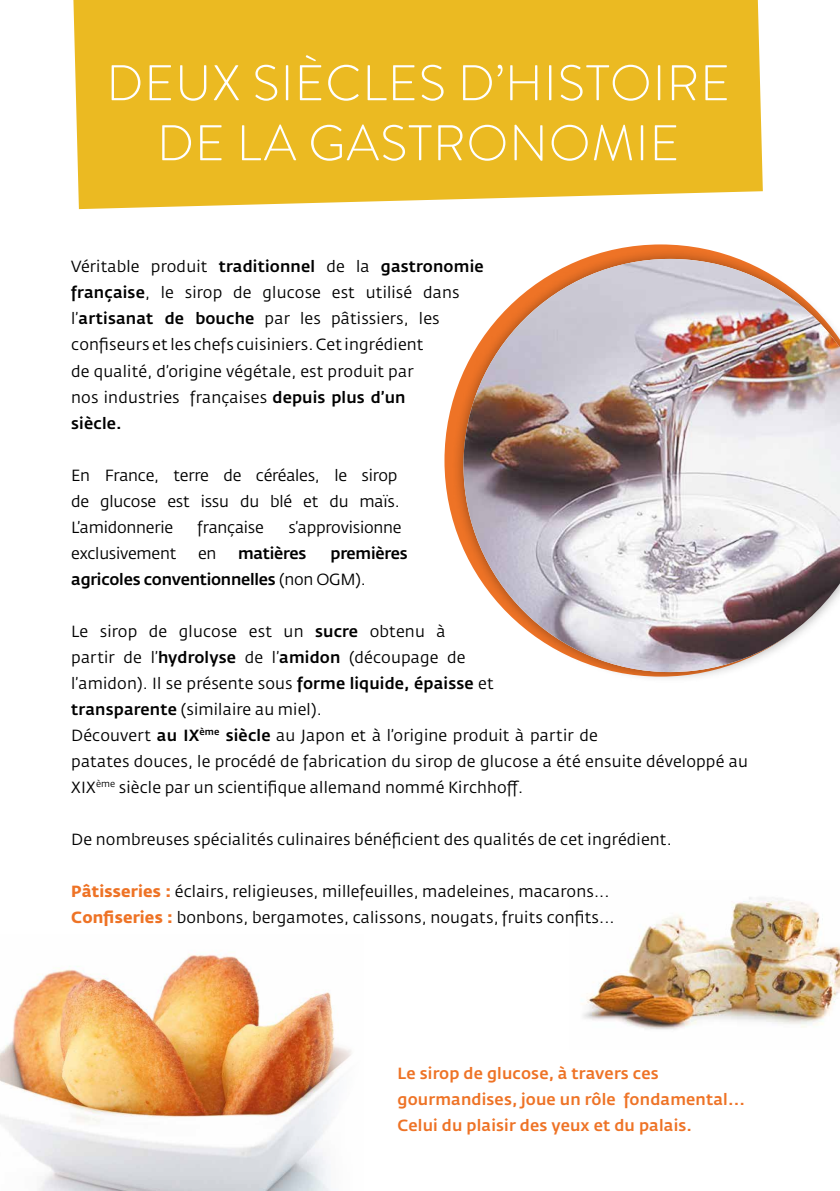
<style>
.page{position:relative;width:840px;height:1191px;background:#fff}
.page>*{position:absolute;margin:0;border:0;box-sizing:border-box;transform-origin:0 0}
.t1{font:300 50px/60px "Brandon Grotesque";letter-spacing:.02em;color:#fff;text-align:center}
.t2{font:16px/26px "Fedra Sans Std";letter-spacing:.01em;color:#000}
.t3{font:16px/26px "Fedra Sans Std";letter-spacing:-.015em;color:#000}
.t4{font:500 16px/26px "Fedra Sans Std";letter-spacing:.01em;color:#ee7326}
.t5{font:500 16px/26px "Fedra Sans Std";letter-spacing:-.015em;color:#000}
.s1{font-weight:500}
.s2{font-weight:400}
.s3{font-weight:700;color:#ee7326}
</style>
<div class="page">
<img style="left:581px;top:897px;width:258px;height:133px">
<img style="left:0;top:954px;width:352px;height:237px">
<div style="left:73px;top:0;width:689px;height:209px;background:#ebba22"></div>
<svg style="left:444px;top:244px;width:256px;height:273px"></svg>
<div style="left:452px;top:248px;width:387px;height:435px;background:#000;opacity:.35"></div>
<img style="left:463px;top:259px;width:376px;height:413px">
<h1 class="t1" style="left:106px;top:53px;width:625px">DEUX SIÈCLES D’HISTOIRE<br>DE LA GASTRONOMIE</h1>
<p class="t2" style="left:71px;top:254px;width:414px">Véritable produit <span class="s1">traditionnel</span> de la <span class="s1">gastronomie française</span>, le sirop de glucose est utilisé dans l’<span class="s1">artisanat de bouche</span> par les pâtissiers, les confiseurs et les chefs cuisiniers. Cet ingrédient<br>de qualité, d’origine végétale, est produit par<br>nos industries françaises <span class="s1">depuis plus d’un<br>siècle.</span></p>
<p class="t3" style="left:71px;top:462px;width:330px">En France, terre de céréales, le sirop de glucose est issu du blé et du maïs.<br>L’amidonnerie</p>
<p class="t3" style="left:197px;top:514px;width:68px">française</p>
<p class="t3" style="left:288px;top:514px;width:115px">s’approvisionne</p>
<p class="t5" style="left:71px;top:540px;width:338px;text-indent:259px">premières agricoles conventionnelles <span class="s2">(non OGM).</span></p>
<p class="t2" style="left:71px;top:618px;width:678px">Le sirop de glucose est un <span class="s1">sucre</span> obtenu à<br>partir de l’<span class="s1">hydrolyse</span> de l’<span class="s1">amidon</span> (découpage de<br>l’amidon). Il se présente sous <span class="s1">forme liquide, épaisse</span> et<br><span class="s1">transparente</span> (similaire au miel).<br>Découvert <span class="s1">au IX</span><sup>ème</sup> <span class="s1">siècle</span> au Japon et à l’origine produit à partir de<br>patates douces, le procédé de fabrication du sirop de glucose a été ensuite développé au XIX<sup>ème</sup> siècle par un scientifique allemand nommé Kirchhoff.</p>
<p class="t2" style="left:71px;top:826px;width:601px">De nombreuses spécialités culinaires bénéficient des qualités de cet ingrédient.</p>
<p class="t2" style="left:71px;top:878px;width:544px"><span class="s3">Pâtisseries :</span> éclairs, religieuses, millefeuilles, madeleines, macarons...<br><span class="s3">Confiseries :</span> bonbons, bergamotes, calissons, nougats, fruits confits...</p>
<p class="t3" style="left:71px;top:540px;width:107px">exclusivement</p>
<p class="t2" style="left:198px;top:540px;width:20px">en</p>
<p class="t5" style="left:238px;top:540px;width:70px">matières</p>
<p class="t4" style="left:397px;top:1060px;width:348px">Le sirop de glucose, à travers ces gourmandises, joue un rôle fondamental...<br>Celui du plaisir des yeux et du palais.</p>
</div>
